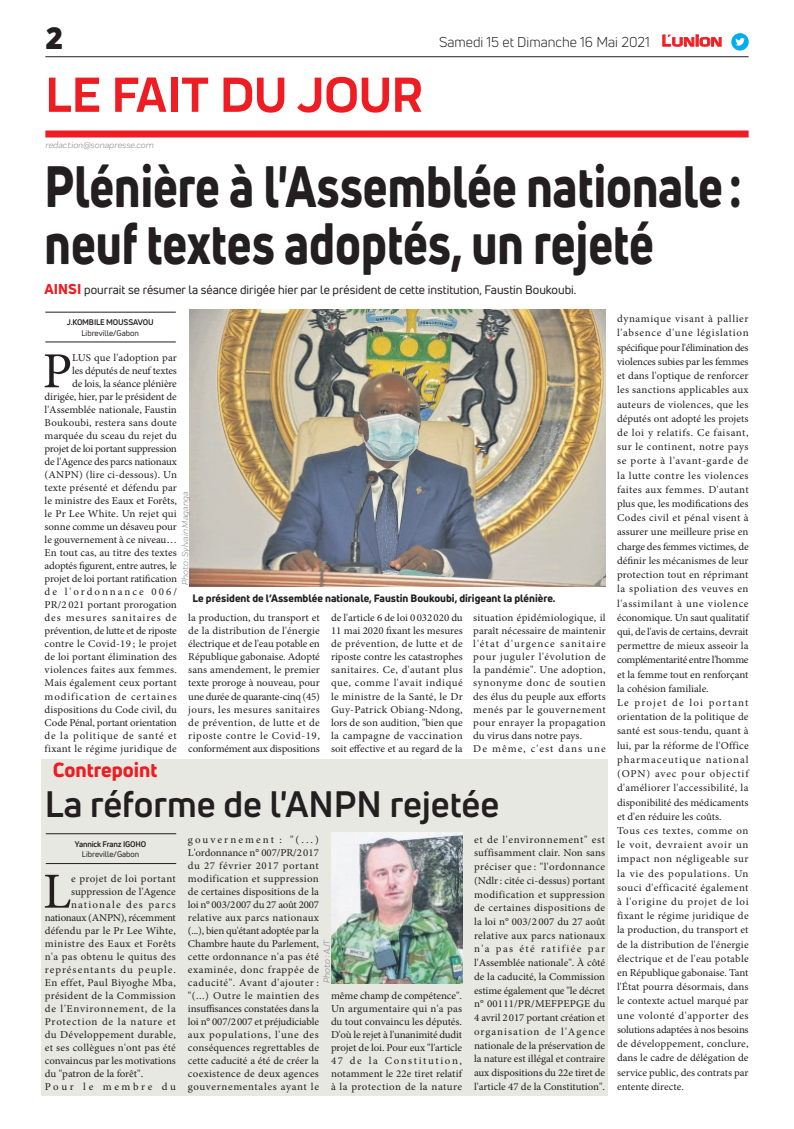
<style>
.page{position:relative;width:794px;height:1129px;background:#fff}
.page>*{position:absolute;margin:0;border:0;box-sizing:border-box;transform-origin:0 0}
.t1{font:800 57px/57px "Uni Neue";color:#231f20;scale:.82 1}
.t2{font:700 51px "Praktika";color:#ee1d23}
.t3{font:50.5px "Minion Pro";color:#231f20;scale:1.04 1}
.t4{font:700 36px "Uni Neue";color:#231f20}
.t5{font:900 30px "Uni Neue";color:#231f20}
.t6{font:800 20px "Uni Neue";color:#ee1d23}
.t7{font:14px "Uni Neue";color:#231f20}
.t8{font:12px "Uni Neue";color:#231f20}
.t9{font:10.5px/13px "Minion Pro";letter-spacing:.015em;color:#231f20;text-align:justify;scale:1.04 1}
.t10{font:800 10.5px "Uni Neue";color:#231f20}
.t11{font:10.5px "Minion Pro";letter-spacing:.035em;color:#231f20;scale:1.04 1}
.t12{font:10.5px "Minion Pro";letter-spacing:-.01em;color:#231f20;scale:1.04 1}
.t13{font:10.5px "Minion Pro";letter-spacing:-.025em;color:#231f20;scale:1.04 1}
.t14{font:10.5px "Minion Pro";letter-spacing:.045em;color:#231f20;scale:1.04 1}
.t15{font:10.5px "Minion Pro";letter-spacing:.09em;color:#231f20;scale:1.04 1}
.t16{font:10.5px "Minion Pro";letter-spacing:.07em;color:#231f20;scale:1.04 1}
.t17{font:10.5px "Minion Pro";letter-spacing:.065em;color:#231f20;scale:1.04 1}
.t18{font:10.5px "Minion Pro";letter-spacing:-.005em;color:#231f20;scale:1.04 1}
.t19{font:10.5px "Minion Pro";letter-spacing:.105em;color:#231f20;scale:1.04 1}
.t20{font:10.5px "Minion Pro";letter-spacing:.23em;color:#231f20;scale:1.04 1}
.t21{font:italic 9px "Praktika";color:#818386}
.t22{font:700 8px "Uni Neue";letter-spacing:-.02em;color:#231f20}
.t23{font:8px "Uni Neue";color:#231f20}
.s1{font-family:"Eurostile";font-weight:600;font-size:14.9px;color:#ee1d23}
.s2{font-family:"Eurostile";font-weight:600;font-size:11.4px;color:#ee1d23}
.s3{font-weight:800;font-size:14px;color:#ee1d23}
</style>
<div class="page">
<hr style="left:45px;top:56px;width:703px;height:1px;background:#231f20">
<div style="left:45px;top:130px;width:703px;height:7px;background:#ee1d23"></div>
<svg style="left:662px;top:34px;width:60px;height:13px"></svg>
<div style="left:731px;top:33px;width:17px;height:18px;background:#00aeef;border-radius:50%"></div>
<svg style="left:735px;top:38px;width:10px;height:8px"></svg>
<div style="left:41px;top:758px;width:567px;height:337px;background:#e7e8e2"></div>
<hr style="left:45px;top:341px;width:131px;height:1px;background:#231f20">
<hr style="left:45px;top:312px;width:131px;height:1px;background:#231f20">
<img style="left:190px;top:309px;width:415px;height:277px">
<hr style="left:46px;top:862px;width:130px;height:1px;background:#231f20">
<hr style="left:46px;top:833px;width:130px;height:1px;background:#231f20">
<img style="left:332px;top:832px;width:130px;height:151px">
<h3 class="t5" style="left:45px;top:17px;width:19px">2</h3>
<h2 class="t2" style="left:45px;top:54px;width:378px">LE FAIT DU JOUR</h2>
<p class="t21" style="left:45px;top:138px;width:110px">redaction@sonapresse.com</p>
<h3 class="t7" style="left:439px;top:33px;width:284px">Samedi 15 et Dimanche 16 Mai 2021 <span class="s1">L</span><span class="s2">UNION</span></h3>
<h1 class="t1" style="left:45px;top:157px;width:852px">Plénière à l'Assemblée nationale: neuf textes adoptés, un rejeté</h1>
<p class="t8" style="left:45px;top:283px;width:533px"><span class="s3">AINSI</span> pourrait se résumer la séance dirigée hier par le président de cette institution, Faustin Boukoubi.</p>
<p class="t22" style="left:67px;top:317px;width:88px">J.KOMBILE MOUSSAVOU</p>
<p class="t23" style="left:82px;top:328px;width:59px">Libreville/Gabon</p>
<p class="t9" style="left:617px;top:312px;width:128px;line-height:14.2px;text-align:left">dynamique visant à pallier l'absence d'une législation spécifique pour l'élimination des violences subies par les femmes et dans l'optique de renforcer les sanctions applicables aux auteurs de violences, que les députés ont adopté les projets de loi y relatifs. Ce faisant, sur le continent, notre pays se porte à l'avant-garde de la lutte contre les violences faites aux femmes. D'autant plus que, les modifications des<br>Codes civil et pénal visent à assurer une meilleure prise en charge des femmes victimes, de définir les mécanismes de leur protection tout en réprimant la spoliation des veuves en l'assimilant à une violence économique. Un saut qualitatif qui, de l'avis de certains, devrait permettre de mieux asseoir la complémentarité entre l'homme et la femme tout en renforçant la cohésion familiale.<br>Le projet de loi portant orientation de la politique de santé est sous-tendu, quant à lui, par la réforme de l'Office pharmaceutique national (OPN) avec pour objectif d'améliorer l'accessibilité, la disponibilité des médicaments et d'en réduire les coûts.<br>Tous ces textes, comme on le voit, devraient avoir un impact non négligeable sur la vie des populations. Un souci d'efficacité également à l'origine du projet de loi fixant le régime juridique de la production, du transport et de la distribution de l'énergie électrique et de l'eau potable en République gabonaise. Tant l'État pourra désormais, dans le contexte actuel marqué par une volonté d'apporter des solutions adaptées à nos besoins de développement, conclure, dans le cadre de délégation de service public, des contrats par entente directe.</p>
<p class="t9" style="left:45px;top:351px;width:129px;text-align:right">LUS que l'adoption par<br>les députés de neuf textes<br>de lois, la séance plénière dirigée, hier, par le président de l'Assemblée nationale, Faustin<br>Boukoubi, restera sans doute marquée du sceau du rejet du projet de loi portant suppression de l'Agence des parcs nationaux (ANPN) (lire ci-dessous). Un texte présenté et défendu par le ministre des Eaux et Forêts, le Pr Lee White. Un rejet qui sonne comme un désaveu pour le gouvernement à ce niveau…<br>En tout cas, au titre des textes adoptés figurent, entre autres, le projet de loi portant ratification de l'ordonnance 006/<br>PR/2 021 portant prorogation des mesures sanitaires de prévention, de lutte et de riposte contre le Covid-19 ; le projet de loi portant élimination des violences faites aux femmes.<br>Mais également ceux portant modification de certaines dispositions du Code civil, du<br>Code Pénal, portant orientation de la politique de santé et fixant le régime juridique de</p>
<h3 class="t3" style="left:43px;top:337px;width:30px">P</h3>
<p class="t21" style="left:179px;top:585px;width:95px;rotate:-90deg">Photo : Sylvain Maganga</p>
<p class="t10" style="left:193px;top:590px;width:364px">Le président de l’Assemblée nationale, Faustin Boukoubi, dirigeant la plénière.</p>
<p class="t9" style="left:188px;top:611px;width:128px">la production, du transport et de la distribution de l'énergie électrique et de l'eau potable en République gabonaise. Adopté sans amendement, le premier texte proroge à nouveau, pour une durée de quarante-cinq (45) jours, les mesures sanitaires de prévention, de lutte et de riposte contre le Covid-19, conformément aux dispositions</p>
<p class="t9" style="left:331px;top:611px;width:128px">de l'article 6 de loi 0032020 du 11 mai 2020 fixant les mesures de prévention, de lutte et de riposte contre les catastrophes sanitaires. Ce, d'autant plus que, comme l'avait indiqué le ministre de la Santé, le Dr Guy-Patrick Obiang-Ndong, lors de son audition, "bien que la campagne de vaccination soit effective et au regard de la</p>
<p class="t9" style="left:473px;top:611px;width:129px;text-align:left">situation épidémiologique, il paraît nécessaire de maintenir l'état d'urgence sanitaire pour juguler l'évolution de la pandémie". Une adoption, synonyme donc de soutien des élus du peuple aux efforts menés par le gouvernement pour enrayer la propagation du virus dans notre pays.<br>De même, c'est dans une</p>
<h3 class="t6" style="left:53px;top:756px;width:106px">Contrepoint</h3>
<h3 class="t4" style="left:45px;top:781px;width:456px">La réforme de l'ANPN rejetée</h3>
<p class="t22" style="left:75px;top:838px;width:73px">Yannick Franz IGOHO</p>
<p class="t23" style="left:82px;top:849px;width:59px">Libreville/Gabon</p>
<p class="t9" style="left:474px;top:832px;width:128px;line-height:13.7px">et de l'environnement" est suffisamment clair. Non sans préciser que : "l'ordonnance (Ndlr: citée ci-dessus) portant modification et suppression de certaines dispositions de la loi n° 003/2 007 du 27 août relative aux parcs nationaux n'a pas été ratifiée par l'Assemblée nationale". À côté de la caducité, la Commission estime également que "le décret n° 00111/PR/MEFPEPGE du 4 avril 2017 portant création et organisation de l'Agence nationale de la préservation de la nature est illégal et contraire aux dispositions du 22e tiret de l'article 47 de la Constitution".</p>
<p class="t9" style="left:188px;top:832px;width:128px">gouvernement : "(...)<br>L'ordonnance n° 007/PR/2017 du 27 février 2017 portant modification et suppression de certaines dispositions de la loi n° 003/2007 du 27 août 2007 relative aux parcs nationaux (...), bien qu'étant adoptée par la Chambre haute du Parlement, cette ordonnance n'a pas été examinée, donc frappée de caducité". Avant d'ajouter : "(...) Outre le maintien des insuffisances constatées dans la loi n° 007/2007 et préjudiciable aux populations, l'une des conséquences regrettables de cette caducité a été de créer la coexistence de deux agences gouvernementales ayant le</p>
<h3 class="t3" style="left:43px;top:857px;width:29px">L</h3>
<p class="t11" style="left:71px;top:871px;width:102px">e projet de loi portant</p>
<p class="t18" style="left:71px;top:884px;width:102px">suppression de l'Agence</p>
<p class="t19" style="left:71px;top:897px;width:102px">nationale des parcs</p>
<p class="t13" style="left:45px;top:910px;width:127px">nationaux (ANPN), récemment</p>
<p class="t9" style="left:45px;top:923px;width:127px">défendu par le Pr Lee Wihte,</p>
<p class="t14" style="left:45px;top:936px;width:128px">ministre des Eaux et Forêts</p>
<p class="t11" style="left:45px;top:949px;width:127px">n'a pas obtenu le quitus des</p>
<p class="t15" style="left:45px;top:962px;width:128px">représentants du peuple.</p>
<p class="t11" style="left:45px;top:975px;width:128px">En effet, Paul Biyoghe Mba,</p>
<p class="t9" style="left:45px;top:988px;width:127px">président de la Commission</p>
<p class="t16" style="left:45px;top:1001px;width:127px">de l'Environnement, de la</p>
<p class="t17" style="left:45px;top:1014px;width:127px">Protection de la nature et</p>
<p class="t9" style="left:45px;top:1027px;width:128px">du Développement durable,</p>
<p class="t9" style="left:45px;top:1040px;width:127px">et ses collègues n'ont pas été</p>
<p class="t12" style="left:45px;top:1053px;width:128px">convaincus par les motivations</p>
<p class="t12" style="left:45px;top:1066px;width:96px">du "patron de la forêt".</p>
<p class="t20" style="left:45px;top:1079px;width:128px">Pour le membre du</p>
<p class="t21" style="left:320px;top:982px;width:45px;rotate:-90deg">Photo : AJT</p>
<p class="t9" style="left:331px;top:988px;width:128px">même champ de compétence".<br>Un argumentaire qui n'a pas du tout convaincu les députés.<br>D'où le rejet à l'unanimité dudit projet de loi. Pour eux "l'article 47 de la Constitution, notamment le 22e tiret relatif à la protection de la nature</p>
</div>
